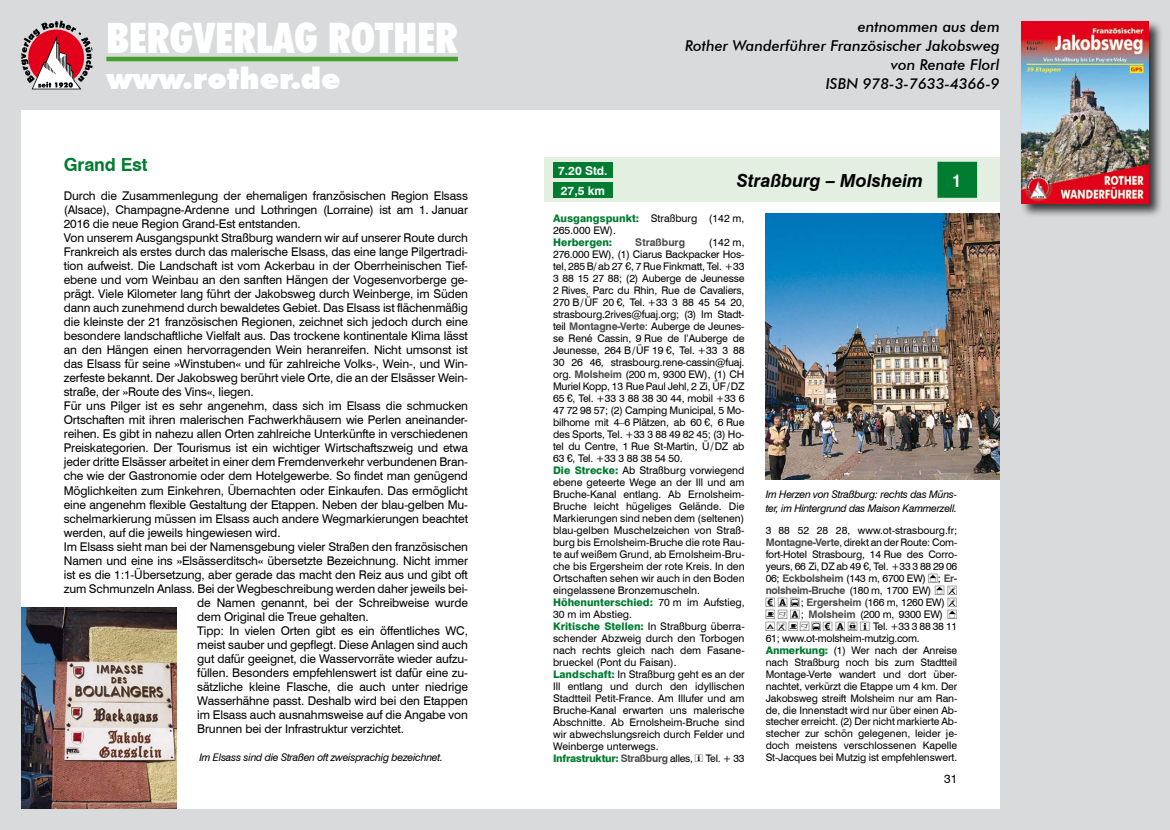
<style>
.page{position:relative;width:1170px;height:830px;background:#fff}
.page>*{position:absolute;margin:0;border:0;box-sizing:border-box;transform-origin:0 0}
.t1{font:900 condensed 42px "Futura BT";color:#fff}
.t2{font:900 30px "Futura BT";color:#fff}
.t3{font:italic 700 18px "Swiss 721 BT";color:#000}
.t4{font:700 18px "Swiss 721 BT";letter-spacing:-.01em;color:#007c30}
.t5{font:700 18px "Swiss 721 BT";color:#fff;scale:.9 1}
.t6{font:italic 500 15px/18.9px "Futura BT";color:#000;text-align:right}
.t7{font:12px "Swiss 721 BT";letter-spacing:-.01em;color:#000}
.t8{font:700 12px/19.8px "Swiss 721 BT";letter-spacing:-.005em;color:#fff}
.t9{font:10.5px/12px "Swiss 721 BT";color:#000}
.t10{font:italic 10.5px/14.1px "Swiss 721 BT";letter-spacing:-.025em;color:#000}
.t11{font:10.5px "Swiss 721 BT";letter-spacing:-.025em;color:#000}
.t12{font:10.5px "Swiss 721 BT";letter-spacing:-.02em;color:#000}
.t13{font:800 10.5px "Swiss 721 BT";color:#007c30}
.t14{font:700 10.5px "Swiss 721 BT";color:#4b4b4d}
.t15{font:10.35px/11.9px "Swiss 721 BT";letter-spacing:-.015em;color:#000;text-align:justify}
.t16{font:800 10.35px "Swiss 721 BT";letter-spacing:-.025em;color:#007c30}
.s1{font-weight:800;color:#007c30}
.s2{font-weight:700;color:#4b4b4d}
.s3{font-weight:400;color:#000}
.s4{font-family:"diagramm";font-weight:400;color:#000}
.s5{font-family:"diagramm";font-size:12.75px}
</style>
<div class="page">
<div style="left:0;top:0;width:1169px;height:829px;background:#d9dadb"></div>
<svg style="left:21px;top:21px;width:72px;height:68px"></svg>
<hr style="left:106px;top:57px;width:352px;height:4px;background:#44a12b">
<div style="left:1019px;top:19px;width:143px;height:199px;background:#000;opacity:.75"></div>
<img style="left:1020px;top:21px;width:128px;height:182px">
<div style="left:21px;top:110px;width:978px;height:698px;background:#fff"></div>
<img style="left:21px;top:607px;width:155px;height:201px">
<div style="left:544px;top:157px;width:455px;height:45px;background:#e2efe1"></div>
<div style="left:937px;top:162px;width:40px;height:36px;background:#007c30"></div>
<div style="left:553px;top:162px;width:59px;height:16px;background:#007c30"></div>
<div style="left:553px;top:182px;width:59px;height:16px;background:#007c30"></div>
<img style="left:765px;top:213px;width:234px;height:266px">
<h1 class="t1" style="left:106px;top:12px;width:353px">BERGVERLAG ROTHER</h1>
<h2 class="t2" style="left:106px;top:60px;width:236px">www.rother.de</h2>
<h3 class="t4" style="left:64px;top:154px;width:85px">Grand Est</h3>
<p class="t7" style="left:64px;top:188px;width:405px">Durch die Zusammenlegung der ehemaligen französischen Region Elsass</p>
<p class="t7" style="left:64px;top:202px;width:405px">(Alsace), Champagne-Ardenne und Lothringen (Lorraine) ist am 1. Januar</p>
<p class="t7" style="left:64px;top:216px;width:238px">2016 die neue Region Grand-Est entstanden.</p>
<p class="t7" style="left:64px;top:230px;width:405px">Von unserem Ausgangspunkt Straßburg wandern wir auf unserer Route durch</p>
<p class="t7" style="left:64px;top:244px;width:405px">Frankreich als erstes durch das malerische Elsass, das eine lange Pilgertradi-</p>
<p class="t7" style="left:64px;top:258px;width:405px">tion aufweist. Die Landschaft ist vom Ackerbau in der Oberrheinischen Tief-</p>
<p class="t7" style="left:64px;top:272px;width:405px">ebene und vom Weinbau an den sanften Hängen der Vogesenvorberge ge-</p>
<p class="t7" style="left:64px;top:286px;width:405px">prägt. Viele Kilometer lang führt der Jakobsweg durch Weinberge, im Süden</p>
<p class="t7" style="left:64px;top:300px;width:405px">dann auch zunehmend durch bewaldetes Gebiet. Das Elsass ist flächenmäßig</p>
<p class="t7" style="left:64px;top:314px;width:405px">die kleinste der 21 französischen Regionen, zeichnet sich jedoch durch eine</p>
<p class="t7" style="left:64px;top:328px;width:405px">besondere landschaftliche Vielfalt aus. Das trockene kontinentale Klima lässt</p>
<p class="t7" style="left:64px;top:342px;width:405px">an den Hängen einen hervorragenden Wein heranreifen. Nicht umsonst ist</p>
<p class="t7" style="left:64px;top:356px;width:405px">das Elsass für seine »Winstuben« und für zahlreiche Volks-, Wein-, und Win-</p>
<p class="t7" style="left:64px;top:370px;width:405px">zerfeste bekannt. Der Jakobsweg berührt viele Orte, die an der Elsässer Wein-</p>
<p class="t7" style="left:64px;top:384px;width:191px">straße, der »Route des Vins«, liegen.</p>
<p class="t7" style="left:64px;top:398px;width:405px">Für uns Pilger ist es sehr angenehm, dass sich im Elsass die schmucken</p>
<p class="t7" style="left:64px;top:412px;width:405px">Ortschaften mit ihren malerischen Fachwerkhäusern wie Perlen aneinander-</p>
<p class="t7" style="left:64px;top:426px;width:405px">reihen. Es gibt in nahezu allen Orten zahlreiche Unterkünfte in verschiedenen</p>
<p class="t7" style="left:64px;top:440px;width:405px">Preiskategorien. Der Tourismus ist ein wichtiger Wirtschaftszweig und etwa</p>
<p class="t7" style="left:64px;top:454px;width:405px">jeder dritte Elsässer arbeitet in einer dem Fremdenverkehr verbundenen Bran-</p>
<p class="t7" style="left:64px;top:468px;width:405px">che wie der Gastronomie oder dem Hotelgewerbe. So findet man genügend</p>
<p class="t7" style="left:64px;top:482px;width:405px">Möglichkeiten zum Einkehren, Übernachten oder Einkaufen. Das ermöglicht</p>
<p class="t7" style="left:64px;top:496px;width:405px">eine angenehm flexible Gestaltung der Etappen. Neben der blau-gelben Mu-</p>
<p class="t7" style="left:64px;top:511px;width:405px">schelmarkierung müssen im Elsass auch andere Wegmarkierungen beachtet</p>
<p class="t7" style="left:64px;top:525px;width:218px">werden, auf die jeweils hingewiesen wird.</p>
<p class="t7" style="left:64px;top:539px;width:405px">Im Elsass sieht man bei der Namensgebung vieler Straßen den französischen</p>
<p class="t7" style="left:64px;top:553px;width:405px">Namen und eine ins »Elsässerditsch« übersetzte Bezeichnung. Nicht immer</p>
<p class="t7" style="left:64px;top:567px;width:405px">ist es die 1:1-Übersetzung, aber gerade das macht den Reiz aus und gibt oft</p>
<p class="t7" style="left:64px;top:581px;width:405px">zum Schmunzeln Anlass. Bei der Wegbeschreibung werden daher jeweils bei-</p>
<p class="t7" style="left:197px;top:595px;width:272px">de Namen genannt, bei der Schreibweise wurde</p>
<p class="t7" style="left:197px;top:609px;width:173px">dem Original die Treue gehalten.</p>
<p class="t7" style="left:197px;top:623px;width:272px">Tipp: In vielen Orten gibt es ein öffentliches WC,</p>
<p class="t7" style="left:197px;top:637px;width:272px">meist sauber und gepflegt. Diese Anlagen sind auch</p>
<p class="t7" style="left:197px;top:651px;width:272px">gut dafür geeignet, die Wasservorräte wieder aufzu-</p>
<p class="t7" style="left:197px;top:665px;width:272px">füllen. Besonders empfehlenswert ist dafür eine zu-</p>
<p class="t7" style="left:197px;top:679px;width:272px">sätzliche kleine Flasche, die auch unter niedrige</p>
<p class="t7" style="left:197px;top:693px;width:272px">Wasserhähne passt. Deshalb wird bei den Etappen</p>
<p class="t7" style="left:197px;top:707px;width:272px">im Elsass auch ausnahmsweise auf die Angabe von</p>
<p class="t7" style="left:197px;top:721px;width:208px">Brunnen bei der Infrastruktur verzichtet.</p>
<p class="t10" style="left:199px;top:750px;width:245px">Im Elsass sind die Straßen oft zweisprachig bezeichnet.</p>
<p class="t8" style="left:558px;top:160px;width:51px">7.20 Std.<br>27,5 km</p>
<p class="t6" style="left:685px;top:17px;width:316px">entnommen aus dem<br>Rother Wanderführer Französischer Jakobsweg von Renate Florl<br>ISBN 978-3-7633-4366-9</p>
<h3 class="t3" style="left:737px;top:169px;width:188px">Straßburg – Molsheim</h3>
<h3 class="t5" style="left:952px;top:169px;width:12px">1</h3>
<p class="t9" style="left:553px;top:212px;width:193px"><span class="s1">Ausgangspunkt:</span> Straßburg (142 m,<br>265.000 EW).</p>
<p class="t13" style="left:553px;top:235px;width:61px">Herbergen:</p>
<p class="t14" style="left:635px;top:235px;width:51px">Straßburg</p>
<p class="t9" style="left:553px;top:236px;width:193px;text-indent:156px">(142 m, 276.000 EW), (1) Ciarus Backpacker Hos&shy;tel, 285 B/ ab 27 ¤, 7 Rue Finkmatt, Tel. +33<br>3 88 15 27 88; (2) Auberge de Jeunesse 2 Rives, Parc du Rhin, Rue de Cavaliers, 270 B/ÜF 20 ¤, Tel. +33 3 88 45 54 20, strasbourg.2rives@fuaj.org; (3) Im Stadt&shy;teil <span class="s2">Montagne-Verte</span>: Auberge de Jeunes&shy;se René Cassin, 9 Rue de l’Auberge de Jeunesse, 264 B/ÜF 19 ¤, Tel. +33 3 88<br>30 26 46, strasbourg.rene-cassin@fuaj. org. <span class="s2">Molsheim</span> (200 m, 9300 EW), (1) CH Muriel Kopp, 13 Rue Paul Jehl, 2 Zi, ÜF/DZ 65 €, Tel. +33 3 88 38 30 44, mobil +33 6<br>47 72 98 57; (2) Camping Municipal, 5 Mo&shy;bilhome mit 4–6 Plätzen, ab 60 €, 6 Rue des Sports, Tel. +33 3 88 49 82 45; (3) Ho&shy;tel du Centre, 1 Rue St-Martin, Ü/DZ ab 63 €, Tel. +33 3 88 38 54 50.<br><span class="s1">Die Strecke:</span> Ab Straßburg vorwiegend ebene geteerte Wege an der Ill und am Bruche-Kanal entlang. Ab Ernolsheim-Bruche leicht hügeliges Gelände. Die Markierungen sind neben dem (seltenen) blau-gelben Muschelzeichen von Straß&shy;burg bis Ernolsheim-Bruche die rote Rau&shy;te auf weißem Grund, ab Ernolsheim-Bru&shy;che bis Ergersheim der rote Kreis. In den Ortschaften sehen wir auch in den Boden eingelassene Bronzemuscheln.<br><span class="s1">Höhenunterschied:</span> 70 m im Aufstieg, 30 m im Abstieg.<br><span class="s1">Kritische Stellen:</span> In Straßburg überra&shy;schender Abzweig durch den Torbogen nach rechts gleich nach dem Fasane&shy;brueckel (Pont du Faisan).<br><span class="s1">Landschaft:</span> In Straßburg geht es an der Ill entlang und durch den idyllischen Stadtteil Petit-France. Am Illufer und am Bruche-Kanal erwarten uns malerische Abschnitte. Ab Ernolsheim-Bruche sind wir abwechslungsreich durch Felder und Weinberge unterwegs.</p>
<p class="t16" style="left:553px;top:751px;width:193px">Infrastruktur: <span class="s2">Straßburg</span> <span class="s3">alles,</span> <span class="s4">D</span> <span class="s3">Tel. + 33</span></p>
<p class="t10" style="left:765px;top:487px;width:193px">Im Herzen von Straßburg: rechts das Müns&shy;ter, im Hintergrund das Maison Kammerzell.</p>
<p class="t15" style="left:765px;top:524px;width:193px">3 88 52 28 28, www.ot-strasbourg.fr; <span class="s2">Montagne-Verte</span>, direkt an der Route: Com&shy;fort-Hotel Strasbourg, 14 Rue des Corro&shy;yeurs, 66 Zi, DZ ab 49 €, Tel. +33 3 88 29 06<br>06; <span class="s2">Eckbolsheim</span> (143 m, 6700 EW) <span class="s5">$</span>; <span class="s2">Er&shy;nolsheim-Bruche</span> (180 m, 1700 EW) <span class="s5">$ C @ B 8</span>; <span class="s2">Ergersheim</span> (166 m, 1260 EW) <span class="s5">C</span></p>
<p class="t12" style="left:765px;top:607px;width:193px"><span class="s5">2 H B</span>; <span class="s2">Molsheim</span> (200 m, 9300 EW) <span class="s5">$</span></p>
<p class="t11" style="left:777px;top:619px;width:181px"><span class="s5">C2H8@ B D</span> Tel. +33 3 88 38 11</p>
<p class="t11" style="left:765px;top:631px;width:155px">61; www.ot-molsheim-mutzig.com.</p>
<p class="t15" style="left:765px;top:644px;width:193px"><span class="s1">Anmerkung:</span> (1) Wer nach der Anreise nach Straßburg noch bis zum Stadtteil Montage-Verte wandert und dort über&shy;nachtet, verkürzt die Etappe um 4 km. Der Jakobsweg streift Molsheim nur am Ran&shy;de, die Innenstadt wird nur über einen Ab&shy;stecher erreicht. (2) Der nicht markierte Ab&shy;stecher zur schön gelegenen, leider je&shy;doch meistens verschlossenen Kapelle St-Jacques bei Mutzig ist empfehlenswert.</p>
<p class="t7" style="left:944px;top:771px;width:15px">31</p>
</div>
